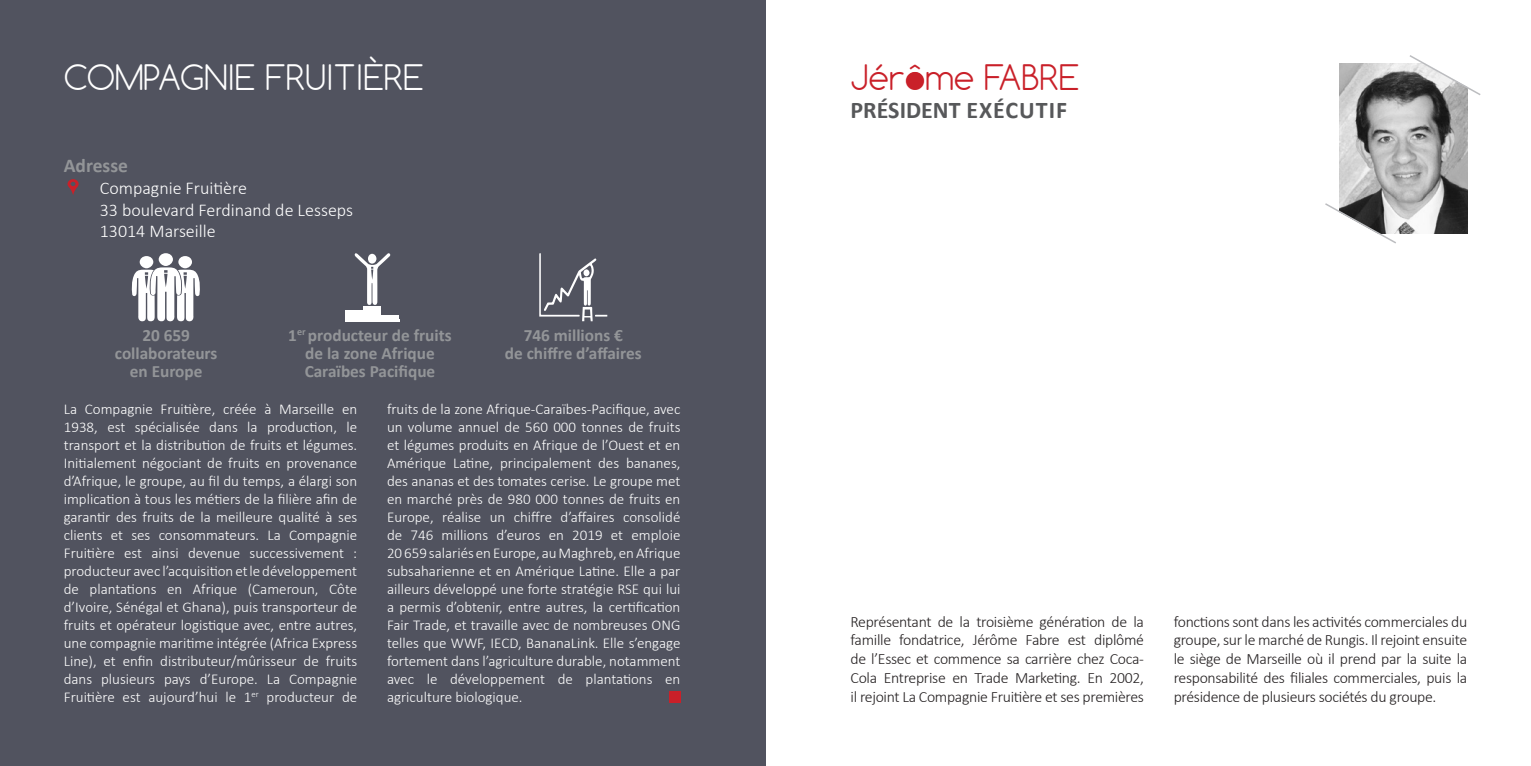
<style>
.page{position:relative;width:1531px;height:766px;background:#fff}
.page>*{position:absolute;margin:0;border:0;box-sizing:border-box;transform-origin:0 0}
.Nom_entreprises{font:300 33px "Comfortaa";color:#fff}
.Noms_membres{font:300 33px "Comfortaa";color:#c92029}
.t1{font:700 24px "Calibri";color:#57585a}
.t2{font:700 19.5px "Calibri";color:#939598}
.t3{font:300 18px "Calibri";color:#fff}
.t4{font:700 17.25px/18px "Calibri";color:#939598;text-align:center}
.t5{font:300 15.75px/18.9px "Calibri";letter-spacing:-.02em;color:#231f20;text-align:justify}
.t6{font:300 15px/18px "Calibri";color:#fff;text-align:justify}
</style>
<div class="page">
<div style="left:0;top:0;width:765px;height:765px;background:#51535f"></div>
<svg style="left:68px;top:179px;width:11px;height:16px"></svg>
<div style="left:669px;top:690px;width:11px;height:12px;background:#c92029"></div>
<img style="left:1339px;top:64px;width:128px;height:170px">
<svg style="left:1408px;top:55px;width:73px;height:42px"></svg>
<svg style="left:1325px;top:202px;width:73px;height:42px"></svg>
<div style="left:906px;top:72px;width:17px;height:17px;background:#c92029;border-radius:50%"></div>
<div style="left:159px;top:253px;width:14px;height:13px;background:#fff;border-radius:50%"></div>
<div style="left:178px;top:256px;width:14px;height:12px;background:#fff;border-radius:50%"></div>
<div style="left:140px;top:256px;width:13px;height:12px;background:#fff;border-radius:50%"></div>
<svg style="left:132px;top:267px;width:68px;height:54px"></svg>
<svg style="left:539px;top:253px;width:68px;height:68px"></svg>
<div style="left:583px;top:269px;width:6px;height:7px;background:#fff;border-radius:50%"></div>
<svg style="left:354px;top:253px;width:37px;height:52px"></svg>
<div style="left:364px;top:305px;width:17px;height:15px;background:#fff"></div>
<div style="left:381px;top:315px;width:18px;height:5px;background:#fff"></div>
<div style="left:346px;top:310px;width:17px;height:10px;background:#fff"></div>
<hr style="left:345px;top:319px;width:54px;height:2px;background:#fff">
<p class="Nom_entreprises" style="left:64px;top:56px;width:362px">COMPAGNIE FRUITIÈRE</p>
<p class="t2" style="left:64px;top:152px;width:66px">Adresse</p>
<p class="t3" style="left:100px;top:177px;width:149px">Compagnie Fruitière</p>
<p class="t3" style="left:100px;top:198px;width:255px">33 boulevard Ferdinand de Lesseps</p>
<p class="t3" style="left:100px;top:220px;width:117px">13014 Marseille</p>
<p class="t4" style="left:142px;top:325px;width:49px">20 659</p>
<p class="t4" style="left:115px;top:343px;width:104px">collaborateurs</p>
<p class="t4" style="left:130px;top:361px;width:74px">en Europe</p>
<p class="t4" style="left:288px;top:325px;width:165px">1<sup>er</sup> producteur de fruits de la zone Afrique<br>Caraïbes Pacifique</p>
<p class="t4" style="left:524px;top:325px;width:101px">746 millions €</p>
<p class="t4" style="left:505px;top:343px;width:138px">de chiffre d’affaires</p>
<p class="t6" style="left:64px;top:399px;width:295px">La Compagnie Fruitière, créée à Marseille en 1938, est spécialisée dans la production, le transport et la distribution de fruits et légumes.<br>Initialement négociant de fruits en provenance d’Afrique, le groupe, au fil du temps, a élargi son implication à tous les métiers de la filière afin de garantir des fruits de la meilleure qualité à ses clients et ses consommateurs. La Compagnie Fruitière est ainsi devenue successivement : producteur avec l’acquisition et le développement de plantations en Afrique (Cameroun, Côte d’Ivoire, Sénégal et Ghana), puis transporteur de fruits et opérateur logistique avec, entre autres, une compagnie maritime intégrée (Africa Express Line), et enfin distributeur/mûrisseur de fruits dans plusieurs pays d’Europe. La Compagnie Fruitière est aujourd’hui le 1<sup>er</sup> producteur de</p>
<p class="t6" style="left:387px;top:399px;width:295px">fruits de la zone Afrique-Caraïbes-Pacifique, avec un volume annuel de 560 000 tonnes de fruits et légumes produits en Afrique de l’Ouest et en Amérique Latine, principalement des bananes, des ananas et des tomates cerise. Le groupe met en marché près de 980 000 tonnes de fruits en Europe, réalise un chiffre d’affaires consolidé de 746 millions d’euros en 2019 et emploie 20 659 salariés en Europe, au Maghreb, en Afrique subsaharienne et en Amérique Latine. Elle a par ailleurs développé une forte stratégie RSE qui lui a permis d’obtenir, entre autres, la certification Fair Trade, et travaille avec de nombreuses ONG telles que WWF, IECD, BananaLink. Elle s’engage fortement dans l’agriculture durable, notamment avec le développement de plantations en agriculture biologique.</p>
<p class="Noms_membres" style="left:850px;top:56px;width:231px">Jérôme FABRE</p>
<p class="t1" style="left:850px;top:93px;width:218px">PRÉSIDENT EXÉCUTIF</p>
<p class="t5" style="left:850px;top:611px;width:295px">Représentant de la troisième génération de la famille fondatrice, Jérôme Fabre est diplômé de l’Essec et commence sa carrière chez Coca-Cola Entreprise en Trade Marketing. En 2002, il rejoint La Compagnie Fruitière et ses premières</p>
<p class="t5" style="left:1174px;top:611px;width:295px">fonctions sont dans les activités commerciales du groupe, sur le marché de Rungis. Il rejoint ensuite le siège de Marseille où il prend par la suite la responsabilité des filiales commerciales, puis la présidence de plusieurs sociétés du groupe.</p>
</div>
